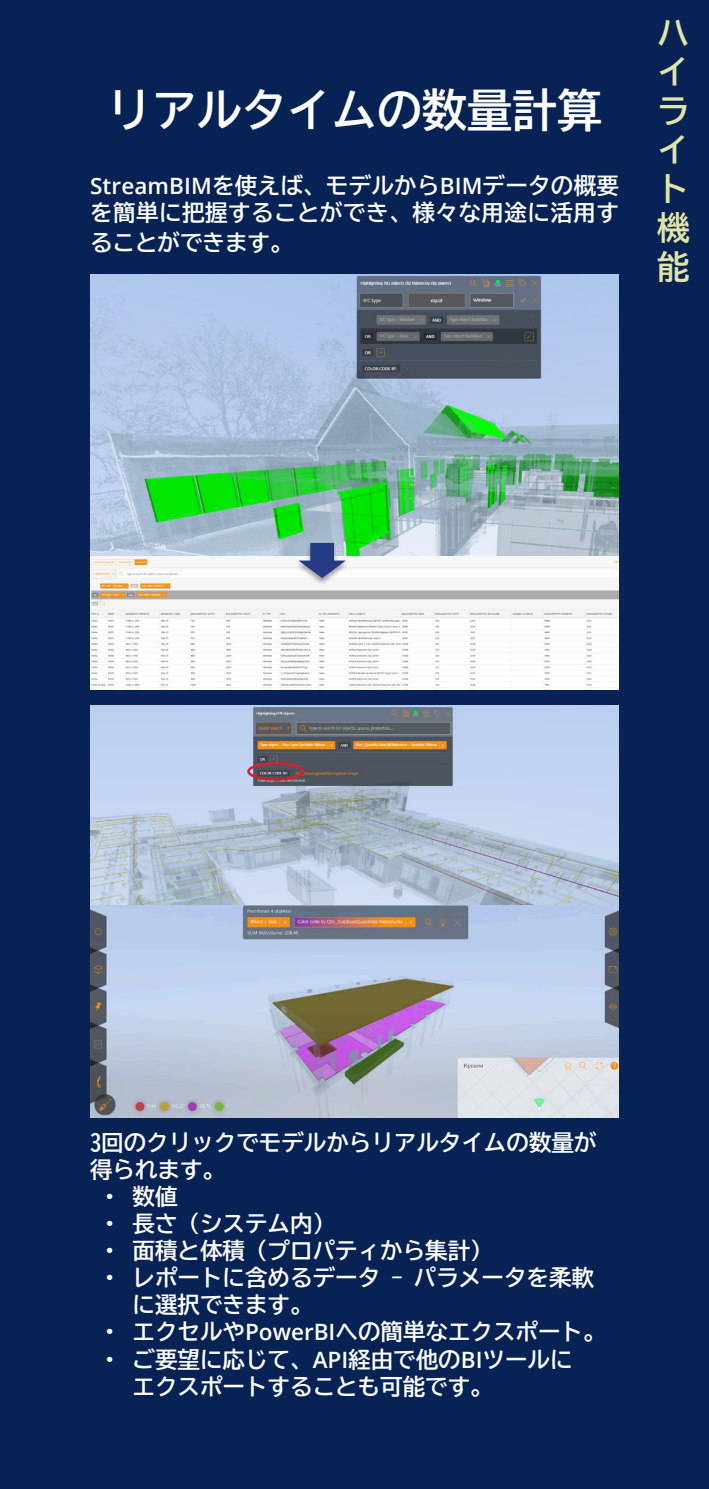
<style>
.page{position:relative;width:709px;height:1489px;background:#fff}
.page>*{position:absolute;margin:0;border:0;box-sizing:border-box;transform-origin:0 0}
.t1{font:45px "BIZ UD Gothic Bold";color:#fff}
.t2{font:32.5px/39px "BIZ UD Gothic Bold";color:#e1e5a8;text-align:justify}
.t3{font:22.5px/27px "BIZ UD Gothic Bold";color:#fff}
.t4{font:22.5px/27px "BIZ UD Gothic Bold";letter-spacing:.02em;color:#fff}
.s1{font-family:"Open Sans";font-weight:600}
</style>
<div class="page">
<div style="left:0;top:0;width:709px;height:1488px;background:#072255"></div>
<img style="left:90px;top:274px;width:529px;height:282px">
<img style="left:90px;top:556px;width:529px;height:133px">
<img style="left:292px;top:540px;width:60px;height:48px">
<svg style="left:298px;top:543px;width:48px;height:35px;background:#7a88b0"></svg>
<img style="left:90px;top:904px;width:529px;height:213px">
<img style="left:90px;top:705px;width:529px;height:199px">
<div style="left:247px;top:762px;width:57px;height:18px;border:2px solid #d1232a;border-radius:50%"></div>
<p class="t1" style="left:107px;top:88px;width:496px">リアルタイムの数量計算</p>
<p class="t4" style="left:90px;top:172px;width:530px"><span class="s1">StreamBIM</span>を使えば、モデルから<span class="s1">BIM</span>データの概要を簡単に把握することができ、様々な用途に活用す</p>
<p class="t3" style="left:90px;top:229px;width:204px">ることができます。</p>
<p class="t2" style="left:657px;top:13px;width:34px">ハイライト</p>
<p class="t2" style="left:657px;top:208px;width:34px">機</p>
<p class="t2" style="left:657px;top:247px;width:34px">能</p>
<p class="t3" style="left:90px;top:1129px;width:508px">3回のクリックでモデルからリアルタイムの数量が得られます。</p>
<p class="t3" style="left:104px;top:1183px;width:75px">• 数値</p>
<p class="t3" style="left:104px;top:1210px;width:232px">• 長さ（システム内）</p>
<p class="t3" style="left:104px;top:1237px;width:390px">• 面積と体積（プロパティから集計）</p>
<p class="t3" style="left:133px;top:1264px;width:463px;text-indent:-28px">• レポートに含めるデータ - パラメータを柔軟に選択できます。</p>
<p class="t3" style="left:104px;top:1318px;width:503px">• エクセルや<span class="s1">PowerBI</span>への簡単なエクスポート。</p>
<p class="t3" style="left:133px;top:1345px;width:441px;text-indent:-28px">• ご要望に応じて、<span class="s1">API</span>経由で他の<span class="s1">BI</span>ツールにエクスポートすることも可能です。</p>
</div>
